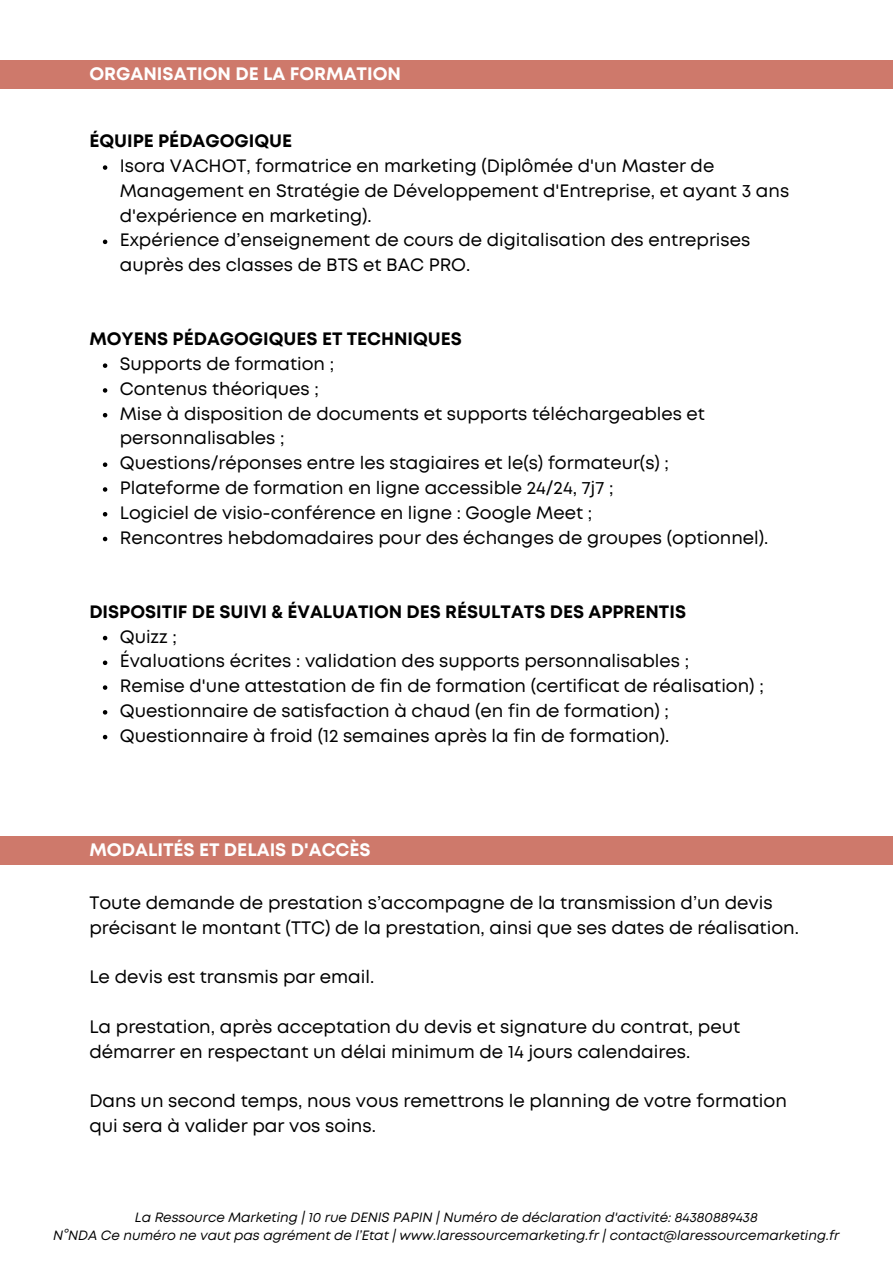
<style>
.page{position:relative;width:893px;height:1264px;background:#fff}
.page>*{position:absolute;margin:0;border:0;box-sizing:border-box;transform-origin:0 0}
.t1{font:18px/24.8px "Mont";color:#000}
.t2{font:700 18px "Mont";color:#fff}
.t3{font:17.85px/24.8px "Mont";color:#000}
.t4{font:700 17.85px "Mont";color:#000}
.t5{font:italic 13.35px "Mont";color:#000}
</style>
<div class="page">
<div style="left:0;top:61px;width:892px;height:28px;background:#ce796b"></div>
<svg style="left:103px;top:165px;width:4px;height:5px"></svg>
<svg style="left:103px;top:239px;width:4px;height:5px"></svg>
<svg style="left:103px;top:363px;width:4px;height:5px"></svg>
<svg style="left:103px;top:388px;width:4px;height:4px"></svg>
<svg style="left:103px;top:413px;width:4px;height:4px"></svg>
<svg style="left:103px;top:462px;width:4px;height:5px"></svg>
<svg style="left:103px;top:487px;width:4px;height:4px"></svg>
<svg style="left:103px;top:512px;width:4px;height:4px"></svg>
<svg style="left:103px;top:536px;width:4px;height:5px"></svg>
<svg style="left:103px;top:635px;width:4px;height:5px"></svg>
<svg style="left:103px;top:660px;width:4px;height:5px"></svg>
<svg style="left:103px;top:685px;width:4px;height:4px"></svg>
<svg style="left:103px;top:710px;width:4px;height:4px"></svg>
<svg style="left:103px;top:734px;width:4px;height:5px"></svg>
<div style="left:0;top:837px;width:892px;height:28px;background:#ce796b"></div>
<p class="t2" style="left:89px;top:67px;width:313px">ORGANISATION DE LA FORMATION</p>
<h1 class="t4" style="left:89px;top:134px;width:204px">ÉQUIPE PÉDAGOGIQUE</h1>
<p class="t3" style="left:120px;top:155px;width:670px">Isora VACHOT, formatrice en marketing (Diplômée d'un Master de<br>Management en Stratégie de Développement d'Entreprise, et ayant 3 ans d'expérience en marketing).</p>
<p class="t3" style="left:120px;top:229px;width:632px">Expérience d’enseignement de cours de digitalisation des entreprises auprès des classes de BTS et BAC PRO.</p>
<h1 class="t4" style="left:89px;top:332px;width:374px">MOYENS PÉDAGOGIQUES ET TECHNIQUES</h1>
<p class="t3" style="left:120px;top:353px;width:216px">Supports de formation ;</p>
<p class="t3" style="left:120px;top:377px;width:200px">Contenus théoriques ;</p>
<p class="t3" style="left:120px;top:402px;width:586px">Mise à disposition de documents et supports téléchargeables et personnalisables ;</p>
<p class="t3" style="left:120px;top:452px;width:550px">Questions/réponses entre les stagiaires et le(s) formateur(s) ;</p>
<p class="t3" style="left:120px;top:476px;width:495px">Plateforme de formation en ligne accessible 24/24, 7j7 ;</p>
<p class="t3" style="left:120px;top:501px;width:474px">Logiciel de visio-conférence en ligne : Google Meet ;</p>
<p class="t3" style="left:120px;top:526px;width:650px">Rencontres hebdomadaires pour des échanges de groupes (optionnel).</p>
<h1 class="t4" style="left:89px;top:605px;width:598px">DISPOSITIF DE SUIVI &amp; ÉVALUATION DES RÉSULTATS DES APPRENTIS</h1>
<p class="t3" style="left:120px;top:625px;width:59px">Quizz ;</p>
<p class="t3" style="left:120px;top:650px;width:570px">Évaluations écrites : validation des supports personnalisables ;</p>
<p class="t3" style="left:120px;top:674px;width:645px">Remise d'une attestation de fin de formation (certificat de réalisation) ;</p>
<p class="t3" style="left:120px;top:699px;width:550px">Questionnaire de satisfaction à chaud (en fin de formation) ;</p>
<p class="t3" style="left:120px;top:724px;width:551px">Questionnaire à froid (12 semaines après la fin de formation).</p>
<p class="t2" style="left:89px;top:842px;width:283px">MODALITÉS ET DELAIS D'ACCÈS</p>
<h2 class="t1" style="left:89px;top:891px;width:711px">Toute demande de prestation s’accompagne de la transmission d’un devis précisant le montant (TTC) de la prestation, ainsi que ses dates de réalisation.</h2>
<h2 class="t1" style="left:89px;top:965px;width:286px">Le devis est transmis par email.</h2>
<h2 class="t1" style="left:89px;top:1015px;width:652px">La prestation, après acceptation du devis et signature du contrat, peut démarrer en respectant un délai minimum de 14 jours calendaires.</h2>
<h2 class="t1" style="left:89px;top:1089px;width:699px">Dans un second temps, nous vous remettrons le planning de votre formation qui sera à valider par vos soins.</h2>
<p class="t5" style="left:135px;top:1212px;width:624px">La Ressource Marketing | 10 rue DENIS PAPIN | Numéro de déclaration d'activité: 84380889438</p>
<p class="t5" style="left:53px;top:1230px;width:787px">N°NDA Ce numéro ne vaut pas agrément de l’Etat | www.laressourcemarketing.fr | contact@laressourcemarketing.fr</p>
</div>
